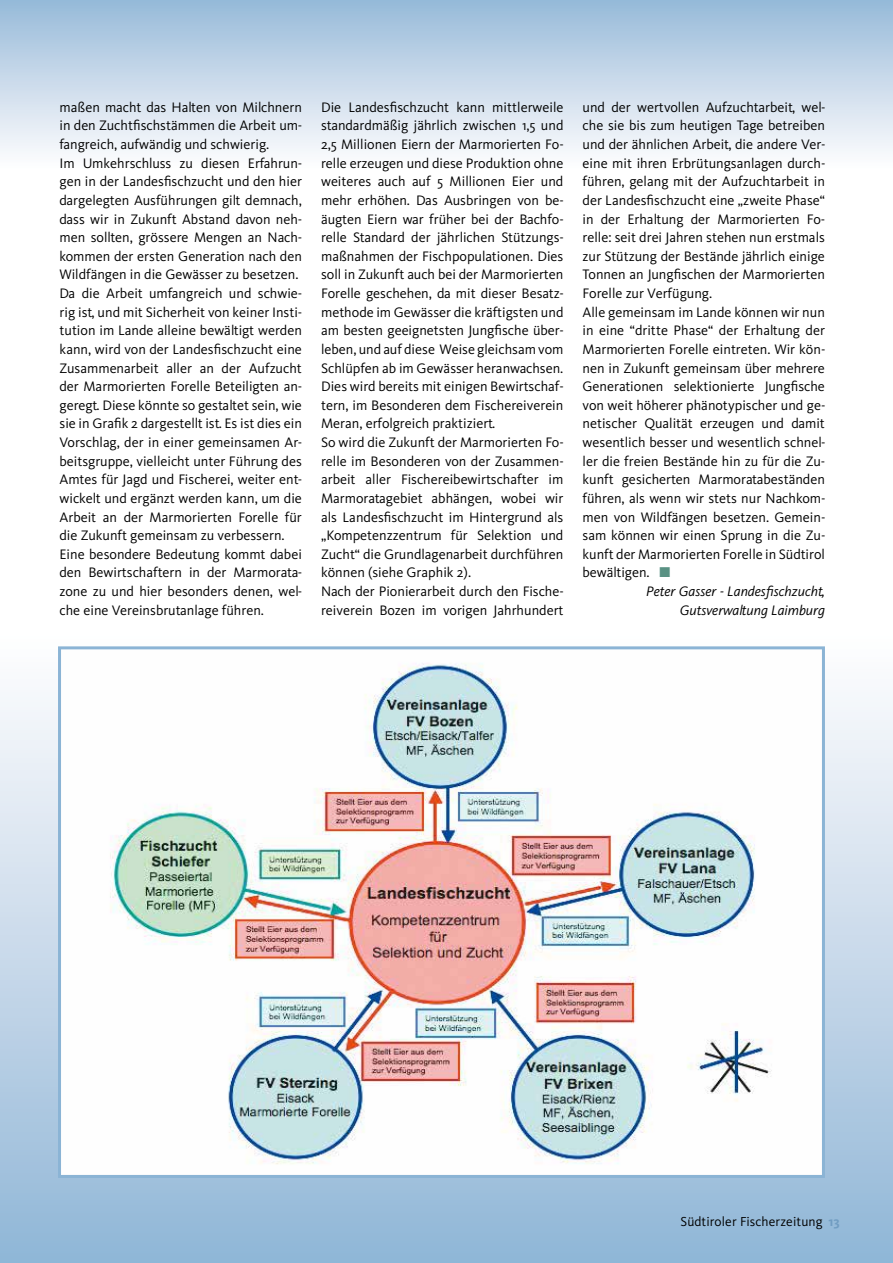
<style>
.page{position:relative;width:893px;height:1263px;background:#fff}
.page>*{position:absolute;margin:0;border:0;box-sizing:border-box;transform-origin:0 0}
.t1{font:14.25px/18.6px "Kievit";color:#000}
.t2{font:italic 14.25px "Kievit";color:#000}
.t3{font:13.5px "Kievit";letter-spacing:.01em;color:#000}
.s1{color:#599183}
.s2{font-weight:700;color:#719dc2}
</style>
<div class="page">
<div style="left:0;top:0;width:893px;height:170px;background:linear-gradient(to bottom,#97bad9,#fffeff)"></div>
<div style="left:0;top:631px;width:893px;height:632px;background:linear-gradient(to bottom,#fff,#91b6d7)"></div>
<img style="left:62px;top:650px;width:759px;height:524px">
<div style="left:58px;top:646px;width:767px;height:532px;border:3px solid #8bb4d5"></div>
<p class="t1" style="left:60px;top:98px;width:244px">maßen macht das Halten von Milchnern in den Zuchtfischstämmen die Arbeit um&shy;fangreich, aufwändig und schwierig.<br>Im Umkehrschluss zu diesen Erfahrun&shy;gen in der Landesfischzucht und den hier dargelegten Ausführungen gilt demnach, dass wir in Zukunft Abstand davon neh&shy;men sollten, grössere Mengen an Nach&shy;kommen der ersten Generation nach den Wildfängen in die Gewässer zu besetzen.<br>Da die Arbeit umfangreich und schwie&shy;rig ist, und mit Sicherheit von keiner Insti&shy;tution im Lande alleine bewältigt werden kann, wird von der Landesfischzucht eine Zusammenarbeit aller an der Aufzucht der Marmorierten Forelle Beteiligten an&shy;geregt. Diese könnte so gestaltet sein, wie sie in Grafik 2 dargestellt ist. Es ist dies ein Vorschlag, der in einer gemeinsamen Ar&shy;beitsgruppe, vielleicht unter Führung des Amtes für Jagd und Fischerei, weiter ent&shy;wickelt und ergänzt werden kann, um die Arbeit an der Marmorierten Forelle für die Zukunft gemeinsam zu verbessern.<br>Eine besondere Bedeutung kommt dabei den Bewirtschaftern in der Marmorata&shy;zone zu und hier besonders denen, wel&shy;che eine Vereinsbrutanlage führen.</p>
<p class="t1" style="left:321px;top:98px;width:244px">Die Landesfischzucht kann mittlerweile standardmäßig jährlich zwischen 1,5 und 2,5 Millionen Eiern der Marmorierten Fo&shy;relle erzeugen und diese Produktion ohne weiteres auch auf 5 Millionen Eier und mehr erhöhen. Das Ausbringen von be&shy;äugten Eiern war früher bei der Bachfo&shy;relle Standard der jährlichen Stützungs&shy;maßnahmen der Fischpopulationen. Dies soll in Zukunft auch bei der Marmorierten Forelle geschehen, da mit dieser Besatz&shy;methode im Gewässer die kräftigsten und am besten geeignetsten Jungfische über&shy;leben, und auf diese Weise gleichsam vom Schlüpfen ab im Gewässer heranwachsen.<br>Dies wird bereits mit einigen Bewirtschaf&shy;tern, im Besonderen dem Fischereiverein Meran, erfolgreich praktiziert.<br>So wird die Zukunft der Marmorierten Fo&shy;relle im Besonderen von der Zusammen&shy;arbeit aller Fischereibewirtschafter im Marmoratagebiet abhängen, wobei wir als Landesfischzucht im Hintergrund als „Kompetenzzentrum für Selektion und Zucht“ die Grundlagenarbeit durchführen können (siehe Graphik 2).<br>Nach der Pionierarbeit durch den Fische&shy;reiverein Bozen im vorigen Jahrhundert</p>
<p class="t1" style="left:583px;top:98px;width:244px">und der wertvollen Aufzuchtarbeit, wel-</p>
<p class="t1" style="left:583px;top:117px;width:244px">che sie bis zum heutigen Tage betreiben</p>
<p class="t1" style="left:583px;top:135px;width:244px">und der ähnlichen Arbeit, die andere Ver-</p>
<p class="t1" style="left:583px;top:154px;width:244px">eine mit ihren Erbrütungsanlagen durch-</p>
<p class="t1" style="left:583px;top:172px;width:244px">führen, gelang mit der Aufzuchtarbeit in</p>
<p class="t1" style="left:583px;top:191px;width:244px">der Landesfischzucht eine „zweite Phase“</p>
<p class="t1" style="left:583px;top:210px;width:244px">in der Erhaltung der Marmorierten Fo-</p>
<p class="t1" style="left:583px;top:228px;width:244px">relle: seit drei Jahren stehen nun erstmals</p>
<p class="t1" style="left:583px;top:247px;width:244px">zur Stützung der Bestände jährlich einige</p>
<p class="t1" style="left:583px;top:266px;width:244px">Tonnen an Jungfischen der Marmorierten</p>
<p class="t1" style="left:583px;top:284px;width:131px">Forelle zur Verfügung.</p>
<p class="t1" style="left:583px;top:303px;width:244px">Alle gemeinsam im Lande können wir nun</p>
<p class="t1" style="left:583px;top:321px;width:244px">in eine “dritte Phase“ der Erhaltung der</p>
<p class="t1" style="left:583px;top:340px;width:244px">Marmorierten Forelle eintreten. Wir kön-</p>
<p class="t1" style="left:583px;top:359px;width:244px">nen in Zukunft gemeinsam über mehrere</p>
<p class="t1" style="left:583px;top:377px;width:244px">Generationen selektionierte Jungfische</p>
<p class="t1" style="left:583px;top:396px;width:244px">von weit höherer phänotypischer und ge-</p>
<p class="t1" style="left:583px;top:415px;width:244px">netischer Qualität erzeugen und damit</p>
<p class="t1" style="left:583px;top:433px;width:244px">wesentlich besser und wesentlich schnel-</p>
<p class="t1" style="left:583px;top:452px;width:244px">ler die freien Bestände hin zu für die Zu-</p>
<p class="t1" style="left:583px;top:470px;width:244px">kunft gesicherten Marmoratabeständen</p>
<p class="t1" style="left:583px;top:489px;width:244px">führen, als wenn wir stets nur Nachkom-</p>
<p class="t1" style="left:583px;top:508px;width:244px">men von Wildfängen besetzen. Gemein-</p>
<p class="t1" style="left:583px;top:526px;width:244px">sam können wir einen Sprung in die Zu-</p>
<p class="t1" style="left:583px;top:545px;width:244px">kunft der Marmorierten Forelle in Südtirol</p>
<p class="t1" style="left:583px;top:564px;width:89px">bewältigen. <span class="s1">■</span></p>
<p class="t2" style="left:646px;top:583px;width:180px">Peter Gasser - Landesfischzucht,</p>
<p class="t2" style="left:680px;top:602px;width:147px">Gutsverwaltung Laimburg</p>
<p class="t3" style="left:680px;top:1214px;width:161px">Südtiroler Fischerzeitung <span class="s2">13</span></p>
</div>
